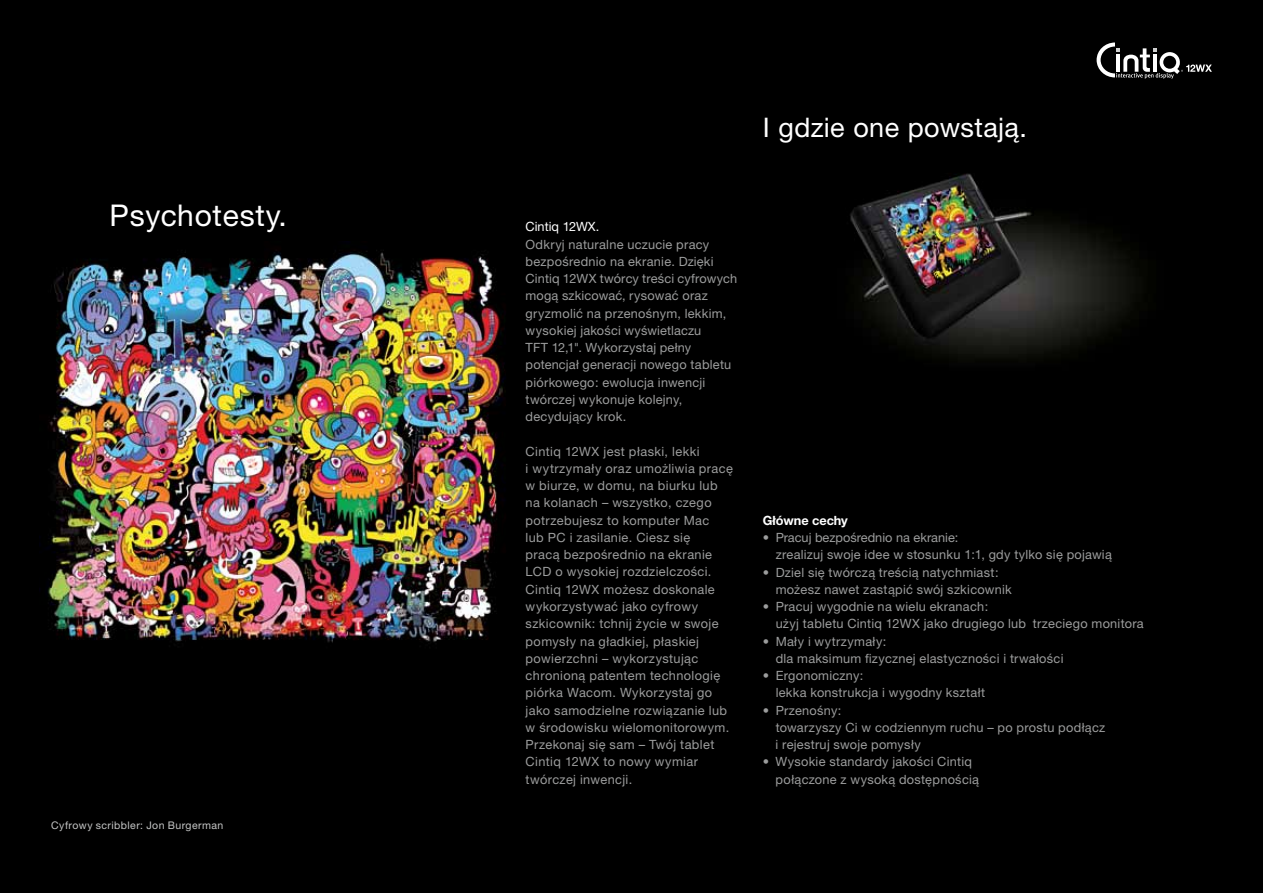
<style>
.page{position:relative;width:1263px;height:893px;background:#000}
.page>*{position:absolute;margin:0;border:0;box-sizing:border-box;transform-origin:0 0}
.t1{font:30px "Helvetica Neue CE";letter-spacing:.025em;color:#fff}
.t2{font:27px "Helvetica Neue CE";letter-spacing:.015em;color:#fff}
.t3{font:12.75px/17.2px "Helvetica Neue CE";letter-spacing:.025em;color:#9c9d9d}
.t4{font:12.75px/17.2px "Helvetica Neue East A";letter-spacing:.02em;color:#9c9d9d}
.t5{font:12.75px "Helvetica Neue CE";color:#fff}
.t6{font:700 12.75px "Helvetica Neue CE";color:#fff}
.t7{font:10.5px "Helvetica Neue CE";letter-spacing:.04em;color:#c5c6c6}
.s1{font-family:"Helvetica Neue"}
</style>
<div class="page">
<img style="left:850px;top:42px;width:291px;height:317px">
<img style="left:39px;top:250px;width:466px;height:393px">
<svg style="left:1096px;top:43px;width:116px;height:36px"></svg>
<h1 class="t1" style="left:110px;top:198px;width:179px">Psychotesty.</h1>
<p class="t7" style="left:51px;top:819px;width:174px">cyfrowy scribbler: Jon Burgerman</p>
<h2 class="t2" style="left:763px;top:111px;width:266px">I gdzie one powstają.</h2>
<p class="t5" style="left:526px;top:219px;width:75px">Cintiq 12WX.</p>
<p class="t4" style="left:526px;top:236px;width:213px">Odkryj naturalne uczucie pracy bezpośrednio na ekranie. Dzięki<br>Cintiq 12WX twórcy treści cyfrowych mogą szkicować, rysować oraz gryzmolić na przenośnym, lekkim, wysokiej jakości wyświetlaczu<br>TFT 12,1<span class="s1">"</span>. Wykorzystaj pełny potencjał generacji nowego tabletu piórkowego: ewolucja inwencji twórczej wykonuje kolejny, decydujący krok.</p>
<p class="t3" style="left:526px;top:443px;width:209px">Cintiq 12WX jest płaski, lekki<br>i wytrzymały oraz umożliwia pracę w biurze, w domu, na biurku lub na kolanach – wszystko, czego potrzebujesz to komputer Mac<br>lub PC i zasilanie. Ciesz się<br>pracą bezpośrednio na ekranie<br>LCD o wysokiej rozdzielczości.<br>Cintiq 12WX możesz doskonale wykorzystywać jako cyfrowy szkicownik: tchnij życie w swoje pomysły na gładkiej, płaskiej powierzchni – wykorzystując chronioną patentem technologię piórka Wacom. Wykorzystaj go jako samodzielne rozwiązanie lub w środowisku wielomonitorowym.<br>Przekonaj się sam – Twój tablet<br>Cintiq 12WX to nowy wymiar twórczej inwencji.</p>
<p class="t6" style="left:763px;top:512px;width:87px">Główne cechy</p>
<p class="t3" style="left:776px;top:529px;width:338px;text-indent:-13px">• Pracuj bezpośrednio na ekranie:<br>zrealizuj swoje idee w stosunku 1:1, gdy tylko się pojawią</p>
<p class="t3" style="left:776px;top:563px;width:238px;text-indent:-13px">• Dziel się twórczą treścią natychmiast: możesz nawet zastąpić swój szkicownik</p>
<p class="t3" style="left:776px;top:598px;width:370px;text-indent:-13px">• Pracuj wygodnie na wielu ekranach:<br>użyj tabletu Cintiq 12WX jako drugiego lub trzeciego monitora</p>
<p class="t3" style="left:776px;top:632px;width:289px;text-indent:-13px">• Mały i wytrzymały:<br>dla maksimum fizycznej elastyczności i trwałości</p>
<p class="t3" style="left:776px;top:667px;width:211px;text-indent:-13px">• Ergonomiczny:<br>lekka konstrukcja i wygodny kształt</p>
<p class="t3" style="left:776px;top:701px;width:331px;text-indent:-13px">• Przenośny:<br>towarzyszy Ci w codziennym ruchu – po prostu podłącz i rejestruj swoje pomysły</p>
<p class="t3" style="left:776px;top:753px;width:205px;text-indent:-13px">• Wysokie standardy jakości Cintiq połączone z wysoką dostępnością</p>
</div>
